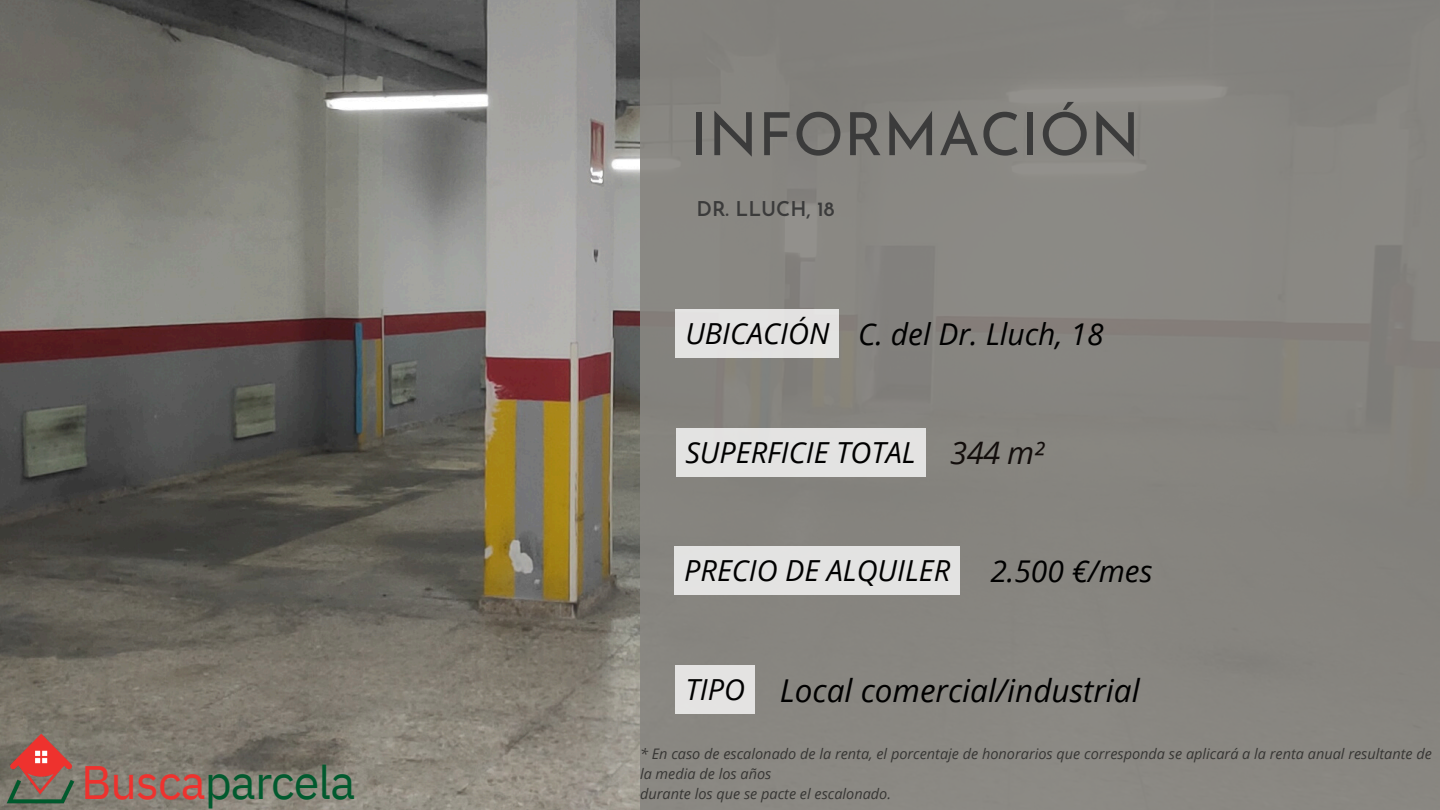
<style>
.page{position:relative;width:1440px;height:810px;background:#fff}
.page>*{position:absolute;margin:0;border:0;box-sizing:border-box;transform-origin:0 0}
.t1{font:59.4px "Josefin Sans";color:#3b3b3b}
.t2{font:46.8px "IBM Plex Sans";letter-spacing:-.02em;color:#015a2e}
.t3{font:italic 31.5px "Open Sans";color:#000}
.t4{font:italic 31px "Open Sans";color:#130e0c}
.t5{font:italic 30px "Open Sans";color:#000}
.t6{font:italic 29px "Open Sans";color:#000}
.t7{font:600 20.3px "Josefin Sans";color:#3b3b3b}
.t8{font:italic 14.5px/20.2px "Open Sans";color:#000}
.s1{color:#ee322e}
</style>
<div class="page">
<img style="left:0;top:0;width:640px;height:810px">
<div style="left:640px;top:0;width:800px;height:810px;background:#888681"></div>
<img style="left:0;top:727px;width:81px;height:83px">
<div style="left:676px;top:309px;width:163px;height:49px;background:#e3e2e1"></div>
<div style="left:676px;top:665px;width:79px;height:49px;background:#e4e3e2"></div>
<div style="left:676px;top:428px;width:249px;height:49px;background:#e3e3e2"></div>
<div style="left:674px;top:547px;width:286px;height:48px;background:#e3e3e2"></div>
<h2 class="t2" style="left:81px;top:751px;width:276px"><span class="s1">Busca</span>parcela</h2>
<p class="t1" style="left:690px;top:111px;width:452px">INFORMACIÓN</p>
<p class="t7" style="left:697px;top:201px;width:140px">DR. LLUCH, 18</p>
<h1 class="t6" style="left:685px;top:313px;width:146px">UBICACIÓN</h1>
<h3 class="t5" style="left:858px;top:313px;width:247px">C. del Dr. Lluch, 18</h3>
<h3 class="t6" style="left:685px;top:432px;width:232px">SUPERFICIE TOTAL</h3>
<h4 class="t4" style="left:950px;top:431px;width:96px">344 m²</h4>
<h3 class="t6" style="left:684px;top:551px;width:267px">PRECIO DE ALQUILER</h3>
<h4 class="t5" style="left:990px;top:550px;width:164px">2.500 €/mes</h4>
<h5 class="t6" style="left:685px;top:669px;width:61px">TIPO</h5>
<h4 class="t3" style="left:780px;top:669px;width:361px">Local comercial/industrial</h4>
<p class="t8" style="left:640px;top:743px;width:793px">* En caso de escalonado de la renta, el porcentaje de honorarios que corresponda se aplicará a la renta anual resultante de la media de los años<br>durante los que se pacte el escalonado.</p>
</div>
